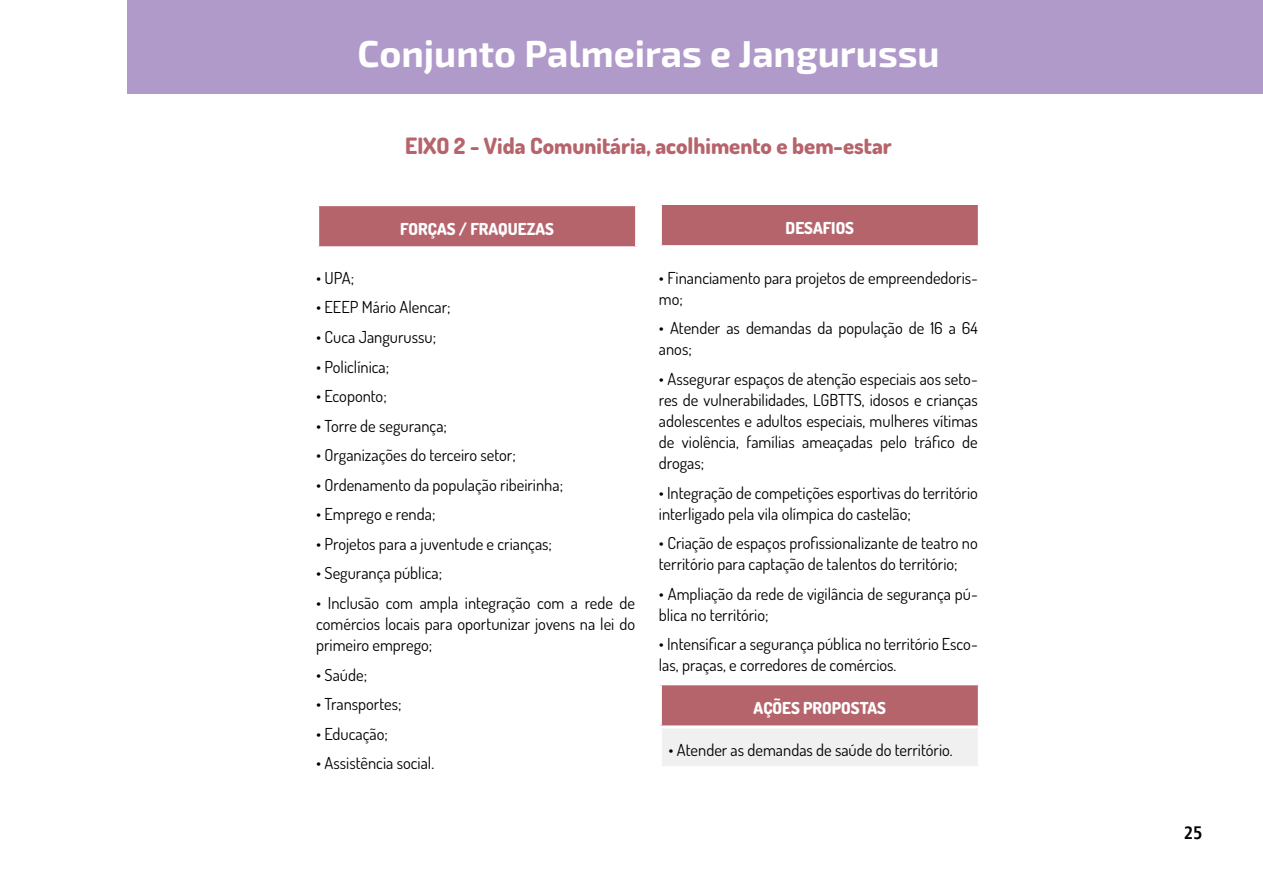
<style>
.page{position:relative;width:1263px;height:893px;background:#fff}
.page>*{position:absolute;margin:0;border:0;box-sizing:border-box;transform-origin:0 0}
.t1{font:700 37.5px "Exo 2.0";color:#fff}
.t2{font:800 22.5px "Dosis";color:#b6646b}
.t3{font:700 condensed 18px "Frutiger LT";color:#000}
.t4{font:16.5px/21px "Dosis";color:#000}
.t5{font:800 16.5px "Dosis";color:#fff}
</style>
<div class="page">
<div style="left:128px;top:0;width:1135px;height:94px;background:#b09ac9"></div>
<div style="left:660px;top:684px;width:319px;height:43px;background:#b6646b"></div>
<div style="left:660px;top:727px;width:319px;height:41px;background:#f0f0f0"></div>
<hr style="left:659px;top:682px;width:322px;height:3px;background:#fff">
<hr style="left:659px;top:685px;width:3px;height:40px;background:#fff">
<hr style="left:659px;top:725px;width:322px;height:3px;background:#fff">
<hr style="left:659px;top:728px;width:3px;height:38px;background:#fff">
<hr style="left:659px;top:766px;width:322px;height:3px;background:#fff">
<hr style="left:978px;top:685px;width:3px;height:40px;background:#fff">
<hr style="left:978px;top:728px;width:3px;height:38px;background:#fff">
<div style="left:318px;top:205px;width:319px;height:43px;background:#b6646b"></div>
<hr style="left:316px;top:203px;width:322px;height:3px;background:#fff">
<hr style="left:316px;top:206px;width:3px;height:40px;background:#fff">
<hr style="left:316px;top:246px;width:322px;height:3px;background:#fff">
<hr style="left:635px;top:206px;width:3px;height:40px;background:#fff">
<div style="left:660px;top:203px;width:319px;height:44px;background:#b6646b"></div>
<hr style="left:659px;top:202px;width:322px;height:3px;background:#fff">
<hr style="left:659px;top:205px;width:3px;height:40px;background:#fff">
<hr style="left:659px;top:245px;width:322px;height:3px;background:#fff">
<hr style="left:978px;top:205px;width:3px;height:40px;background:#fff">
<h1 class="t1" style="left:357px;top:31px;width:584px">Conjunto Palmeiras e Jangurussu</h1>
<h2 class="t2" style="left:405px;top:131px;width:488px">EIXO 2 - Vida Comunitária, acolhimento e bem-estar</h2>
<p class="t5" style="left:400px;top:218px;width:155px">FORÇAS / FRAQUEZAS</p>
<p class="t5" style="left:786px;top:217px;width:70px">DESAFIOS</p>
<p class="t4" style="left:316px;top:267px;width:40px">• UPA;</p>
<p class="t4" style="left:316px;top:296px;width:136px">• EEEP Mário Alencar;</p>
<p class="t4" style="left:316px;top:326px;width:121px">• Cuca Jangurussu;</p>
<p class="t4" style="left:316px;top:356px;width:75px">• Policlínica;</p>
<p class="t4" style="left:316px;top:385px;width:72px">• Ecoponto;</p>
<p class="t4" style="left:316px;top:415px;width:132px">• Torre de segurança;</p>
<p class="t4" style="left:316px;top:444px;width:201px">• Organizações do terceiro setor;</p>
<p class="t4" style="left:316px;top:474px;width:248px">• Ordenamento da população ribeirinha;</p>
<p class="t4" style="left:316px;top:503px;width:121px">• Emprego e renda;</p>
<p class="t4" style="left:316px;top:533px;width:237px">• Projetos para a juventude e crianças;</p>
<p class="t4" style="left:316px;top:562px;width:128px">• Segurança pública;</p>
<p class="t4" style="left:316px;top:592px;width:320px;text-align:justify">• Inclusão com ampla integração com a rede de comércios locais para oportunizar jovens na lei do primeiro emprego;</p>
<p class="t4" style="left:316px;top:663px;width:52px">• Saúde;</p>
<p class="t4" style="left:316px;top:693px;width:87px">• Transportes;</p>
<p class="t4" style="left:316px;top:723px;width:73px">• Educação;</p>
<p class="t4" style="left:316px;top:752px;width:119px">• Assistência social.</p>
<p class="t4" style="left:659px;top:267px;width:320px">• Financiamento para projetos de empreendedoris&shy;mo;</p>
<p class="t4" style="left:659px;top:317px;width:320px">• Atender as demandas da população de 16 a 64 anos;</p>
<p class="t4" style="left:659px;top:368px;width:320px;text-align:justify">• Assegurar espaços de atenção especiais aos seto&shy;res de vulnerabilidades, LGBTTS, idosos e crianças adolescentes e adultos especiais, mulheres vítimas de violência, famílias ameaçadas pelo tráfico de drogas;</p>
<p class="t4" style="left:659px;top:482px;width:320px">• Integração de competições esportivas do território interligado pela vila olímpica do castelão;</p>
<p class="t4" style="left:659px;top:532px;width:320px">• Criação de espaços profissionalizante de teatro no território para captação de talentos do território;</p>
<p class="t4" style="left:659px;top:583px;width:320px">• Ampliação da rede de vigilância de segurança pú&shy;blica no território;</p>
<p class="t4" style="left:659px;top:633px;width:320px">• Intensificar a segurança pública no território Esco&shy;las, praças, e corredores de comércios.</p>
<p class="t5" style="left:754px;top:697px;width:134px">AÇÕES PROPOSTAS</p>
<p class="t4" style="left:668px;top:739px;width:286px">• Atender as demandas de saúde do território.</p>
<p class="t3" style="left:1184px;top:822px;width:20px">25</p>
</div>
